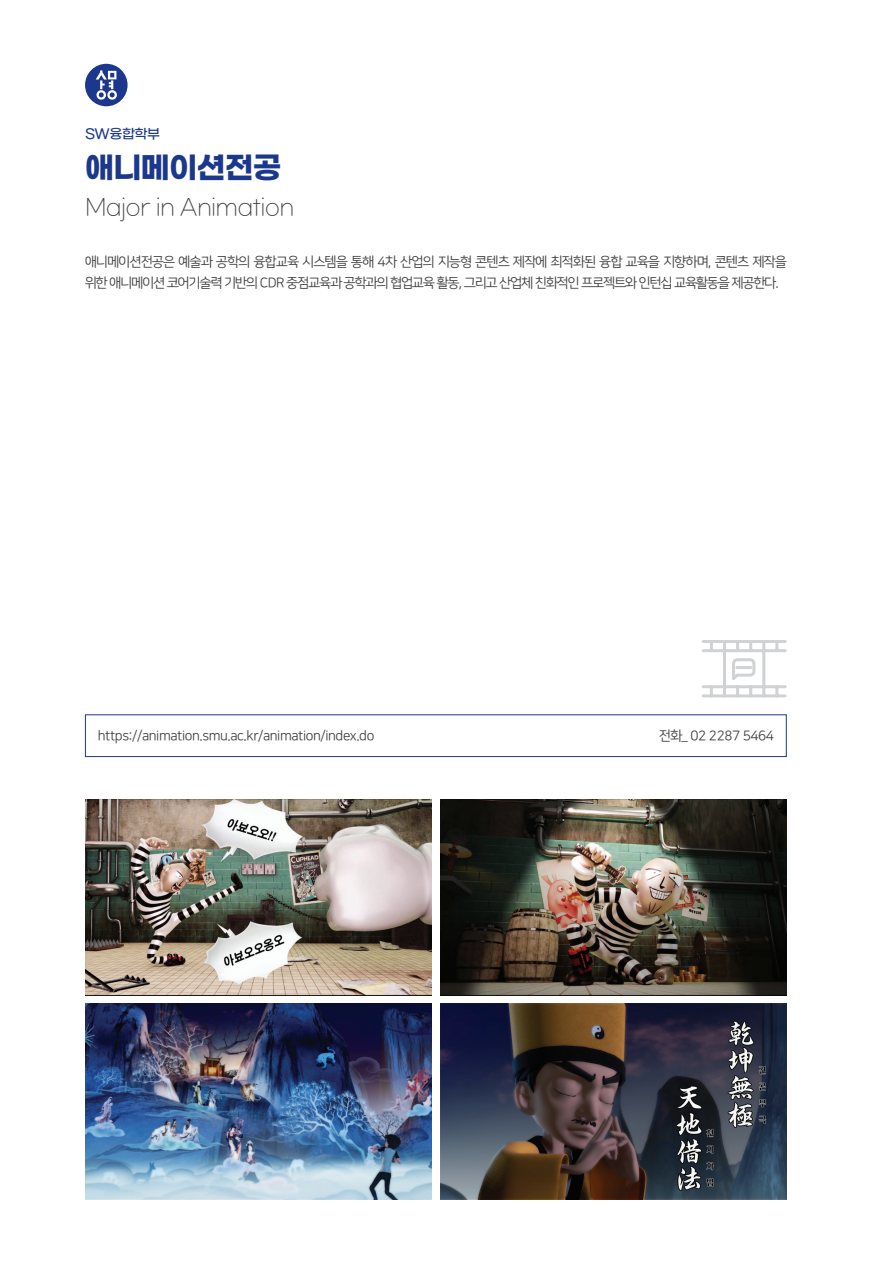
<style>
.page{position:relative;width:893px;height:1263px;background:#fff}
.page>*{position:absolute;margin:0;border:0;box-sizing:border-box;transform-origin:0 0}
.t1{font:700 30px "Gmarket Sans";letter-spacing:-.03em;color:#1b388c}
.t2{font:300 22.5px "Gmarket Sans";letter-spacing:-.03em;color:#3e3e3f}
.t3{font:13.5px/21px "Nanum Square OTF ac R";letter-spacing:-.05em;color:#3e3e3f}
.t4{font:13.5px "Nanum Square OTF ac R";letter-spacing:-.03em;color:#3e3e3f}
.t5{font:500 13.5px "Gmarket Sans";letter-spacing:-.03em;color:#1b388c}
</style>
<div class="page">
<div style="left:85px;top:64px;width:43px;height:42px;background:#1b388c;border-radius:50%"></div>
<svg style="left:96px;top:70px;width:21px;height:30px"></svg>
<div style="left:85px;top:714px;width:702px;height:43px;border:1px solid #1b388c"></div>
<img style="left:85px;top:1003px;width:347px;height:196px">
<img style="left:85px;top:799px;width:347px;height:196px">
<img style="left:440px;top:1003px;width:347px;height:196px">
<img style="left:440px;top:799px;width:347px;height:196px">
<svg style="left:701px;top:640px;width:86px;height:58px"></svg>
<p class="t5" style="left:85px;top:127px;width:77px">SW융합학부</p>
<p class="t1" style="left:85px;top:151px;width:198px">애니메이션전공</p>
<p class="t2" style="left:85px;top:195px;width:211px">Major in Animation</p>
<p class="t3" style="left:85px;top:251px;width:703px">애니메이션전공은 예술과 공학의 융합교육 시스템을 통해 4차 산업의 지능형 콘텐츠 제작에 최적화된 융합 교육을 지향하며, 콘텐츠 제작을 위한 애니메이션 코어기술력 기반의 CDR 중점교육과 공학과의 협업교육 활동, 그리고 산업체 친화적인 프로젝트와 인턴십 교육활동을 제공한다.</p>
<p class="t4" style="left:98px;top:728px;width:278px">https://animation.smu.ac.kr/animation/index.do</p>
<p class="t4" style="left:659px;top:728px;width:116px">전화_ 02 2287 5464</p>
</div>
